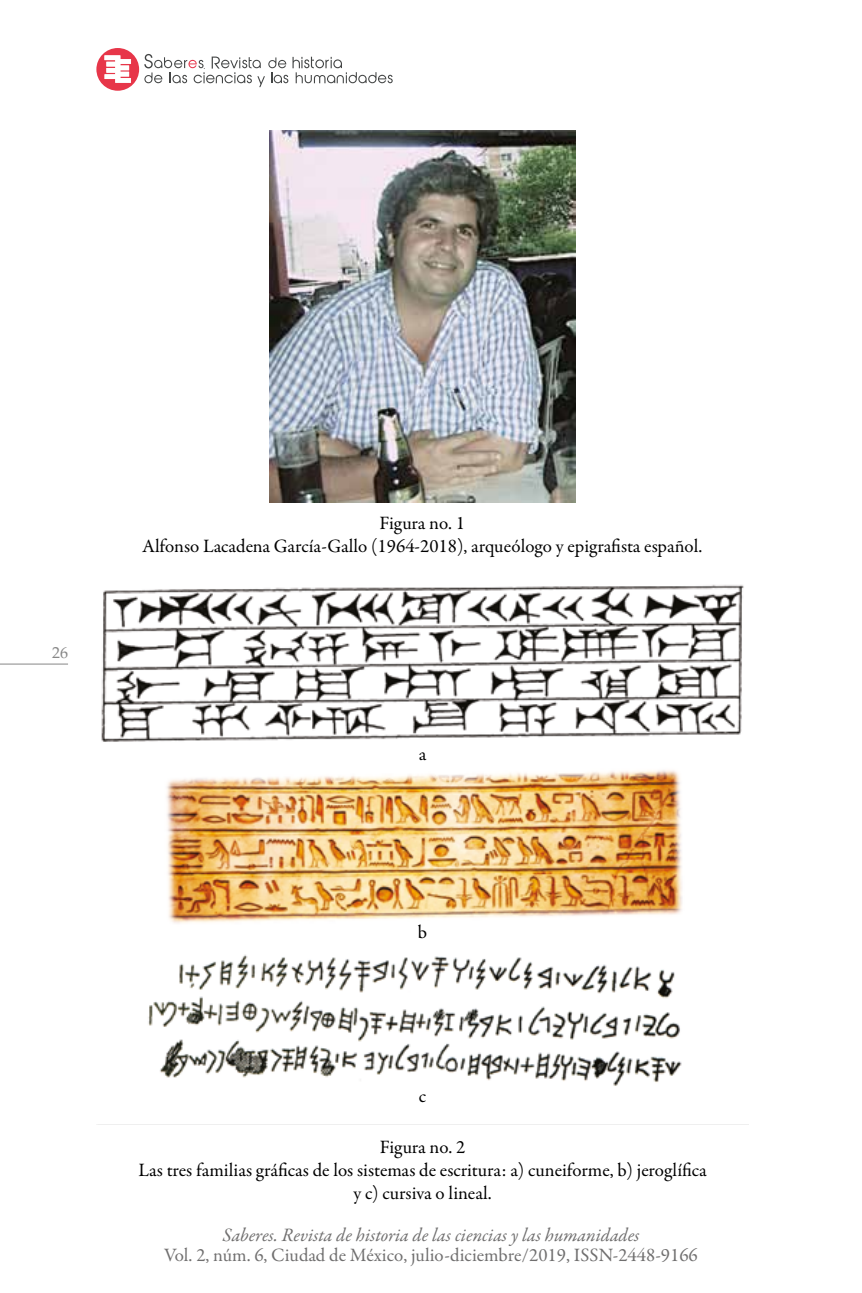
<style>
.page{position:relative;width:862px;height:1293px;background:#fff}
.page>*{position:absolute;margin:0;border:0;box-sizing:border-box;transform-origin:0 0}
.t1{font:19px/22.8px "Garamond Premr Pro";color:#000;text-align:center}
.t2{font:19px "Garamond Premr Pro";color:#706f6f}
.t3{font:italic 19px "Garamond Premr Pro";color:#706f6f}
.t4{font:16px "Palatino Linotype";color:#878787}
.t5{font:6.6px "Myriad Pro";color:#000}
</style>
<div class="page">
<hr style="left:0;top:663px;width:68px;height:1px;background:#878787">
<div style="left:96px;top:48px;width:43px;height:43px;background:#e73649;border-radius:50%"></div>
<svg style="left:104px;top:55px;width:27px;height:28px"></svg>
<svg style="left:144px;top:54px;width:249px;height:33px"></svg>
<img style="left:269px;top:130px;width:307px;height:372px">
<img style="left:97px;top:585px;width:651px;height:540px">
<div style="left:407px;top:748px;width:24px;height:18px;background:#fff"></div>
<div style="left:407px;top:924px;width:24px;height:19px;background:#fff"></div>
<div style="left:407px;top:1102px;width:24px;height:18px;background:#fff"></div>
<p class="t5" style="left:204px;top:62px;width:3px">.</p>
<p class="t4" style="left:52px;top:641px;width:17px">26</p>
<p class="t1" style="left:142px;top:512px;width:562px">Figura no. 1<br>Alfonso Lacadena García-Gallo (1964-2018), arqueólogo y epigrafista español.</p>
<p class="t1" style="left:419px;top:742px;width:9px">a</p>
<p class="t1" style="left:418px;top:921px;width:11px">b</p>
<p class="t1" style="left:419px;top:1085px;width:9px">c</p>
<p class="t1" style="left:138px;top:1136px;width:570px">Figura no. 2<br>Las tres familias gráficas de los sistemas de escritura: a) cuneiforme, b) jeroglífica y c) cursiva o lineal.</p>
<p class="t3" style="left:222px;top:1223px;width:419px">Saberes. Revista de historia de las ciencias y las humanidades</p>
<p class="t2" style="left:164px;top:1243px;width:535px">Vol. 2, núm. 6, Ciudad de México, julio-diciembre/2019, ISSN-2448-9166</p>
</div>
